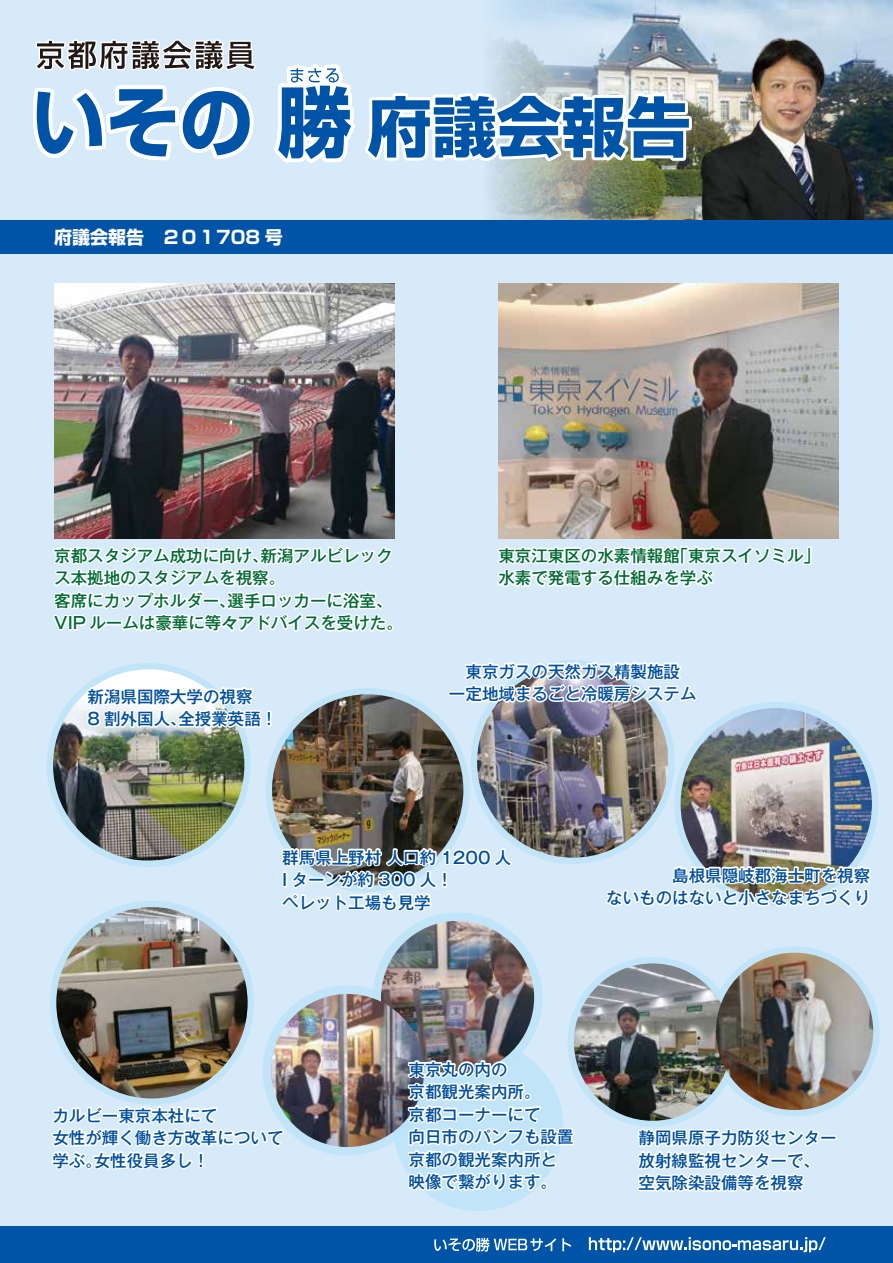
<style>
.page{position:relative;width:893px;height:1263px;background:#d6eaf9}
.page>*{position:absolute;margin:0;border:0;box-sizing:border-box;transform-origin:0 0}
.t1{font:700 64.65px "Shin Go Pro";color:#0054a7}
.t2{font:700 18px "Shin Go Pro";color:#fff}
.t3{font:500 16.5px/22.5px "Gothic MB101 Pro";color:#004f9d}
.t4{font:500 16.5px/22.5px "Gothic MB101 Pro";color:#006934}
</style>
<div class="page">
<img style="left:651px;top:0;width:242px;height:220px">
<svg style="left:490px;top:0;width:161px;height:220px"></svg>
<img style="left:698px;top:36px;width:180px;height:184px">
<svg style="left:35px;top:39px;width:221px;height:32px"></svg>
<svg style="left:33px;top:85px;width:221px;height:76px"></svg>
<svg style="left:274px;top:60px;width:421px;height:113px"></svg>
<div style="left:0;top:1226px;width:893px;height:37px;background:#0054a7"></div>
<svg style="left:434px;top:1238px;width:122px;height:14px"></svg>
<svg style="left:562px;top:1238px;width:9px;height:13px"></svg>
<div style="left:0;top:220px;width:893px;height:33px;background:#0054a7"></div>
<div style="left:47px;top:663px;width:204px;height:204px;background:#c1e4f9;border-radius:50%"></div>
<div style="left:50px;top:901px;width:204px;height:204px;background:#c1e4f9;border-radius:50%"></div>
<svg style="left:266px;top:688px;width:204px;height:204px;background:#bee0f4"></svg>
<div style="left:471px;top:660px;width:204px;height:204px;background:#c1e4f9;border-radius:50%"></div>
<svg style="left:674px;top:702px;width:204px;height:204px;background:#bddff4"></svg>
<div style="left:263px;top:985px;width:170px;height:170px;background:#c1e4f9;border-radius:50%"></div>
<div style="left:393px;top:1041px;width:170px;height:170px;background:#c1e4f9;border-radius:50%"></div>
<svg style="left:373px;top:912px;width:170px;height:170px"></svg>
<div style="left:568px;top:957px;width:170px;height:170px;background:#c1e4f9;border-radius:50%"></div>
<div style="left:710px;top:946px;width:170px;height:170px;background:#c1e4f9;border-radius:50%"></div>
<img style="left:54px;top:283px;width:341px;height:206px">
<img style="left:498px;top:283px;width:340px;height:255px">
<img style="left:477px;top:727px;width:191px;height:131px">
<img style="left:272px;top:694px;width:191px;height:192px;border-radius:96px">
<img style="left:53px;top:669px;width:191px;height:192px;border-radius:96px">
<img style="left:56px;top:907px;width:192px;height:191px;border-radius:96px">
<img style="left:681px;top:708px;width:191px;height:191px;border-radius:96px">
<img style="left:574px;top:963px;width:157px;height:158px;border-radius:79px">
<img style="left:716px;top:953px;width:157px;height:157px;border-radius:77px">
<img style="left:381px;top:921px;width:153px;height:153px;border-radius:77px">
<img style="left:271px;top:994px;width:153px;height:153px;border-radius:77px">
<svg style="left:51px;top:1101px;width:237px;height:69px"></svg>
<div style="left:820px;top:1135px;width:17px;height:5px;border:3px solid #fff"></div>
<svg style="left:589px;top:1116px;width:237px;height:137px"></svg>
<img style="left:334px;top:976px;width:242px;height:215px">
<svg style="left:49px;top:489px;width:346px;height:255px"></svg>
<div style="left:448px;top:691px;width:18px;height:5px;border:3px solid #fff"></div>
<svg style="left:459px;top:546px;width:354px;height:181px"></svg>
<svg style="left:603px;top:856px;width:268px;height:51px"></svg>
<svg style="left:280px;top:842px;width:236px;height:88px"></svg>
<p class="t2" style="left:54px;top:223px;width:230px">府議会報告　２０１708 号</p>
<h1 class="t1" style="left:367px;top:76px;width:325px">府議会報告</h1>
<p class="t4" style="left:54px;top:542px;width:350px">京都スタジアム成功に向け、新潟アルビレックス本拠地のスタジアムを視察。<br>客席にカップホルダー、選手ロッカーに浴室、<br>VIP ルームは豪華に等々アドバイスを受けた。</p>
<p class="t4" style="left:498px;top:542px;width:323px">東京江東区の水素情報館「東京スイソミル」水素で発電する仕組みを学ぶ</p>
<p class="t3" style="left:88px;top:683px;width:191px">新潟県国際大学の視察<br>8 割外国人、全授業英語！</p>
<p class="t3" style="left:449px;top:658px;width:249px;text-align:center">東京ガスの天然ガス精製施設<br>一定地域まるごと冷暖房システム</p>
<p class="t3" style="left:282px;top:844px;width:230px">群馬県上野村 人口約 1200 人<br>I ターンが約 300 人！<br>ペレット工場も見学</p>
<p class="t3" style="left:606px;top:862px;width:265px;text-align:right">島根県隠岐郡海士町を視察<br>ないものはないと小さなまちづくり</p>
<p class="t3" style="left:52px;top:1102px;width:233px">カルビー東京本社にて<br>女性が輝く働き方改革について学ぶ。女性役員多し！</p>
<p class="t3" style="left:408px;top:1056px;width:166px">東京丸の内の<br>京都観光案内所。<br>京都コーナーにて<br>向日市のパンフも設置京都の観光案内所と映像で繋がります。</p>
<p class="t3" style="left:638px;top:1124px;width:199px">静岡県原子力防災センター放射線監視センターで、空気除染設備等を視察</p>
</div>
